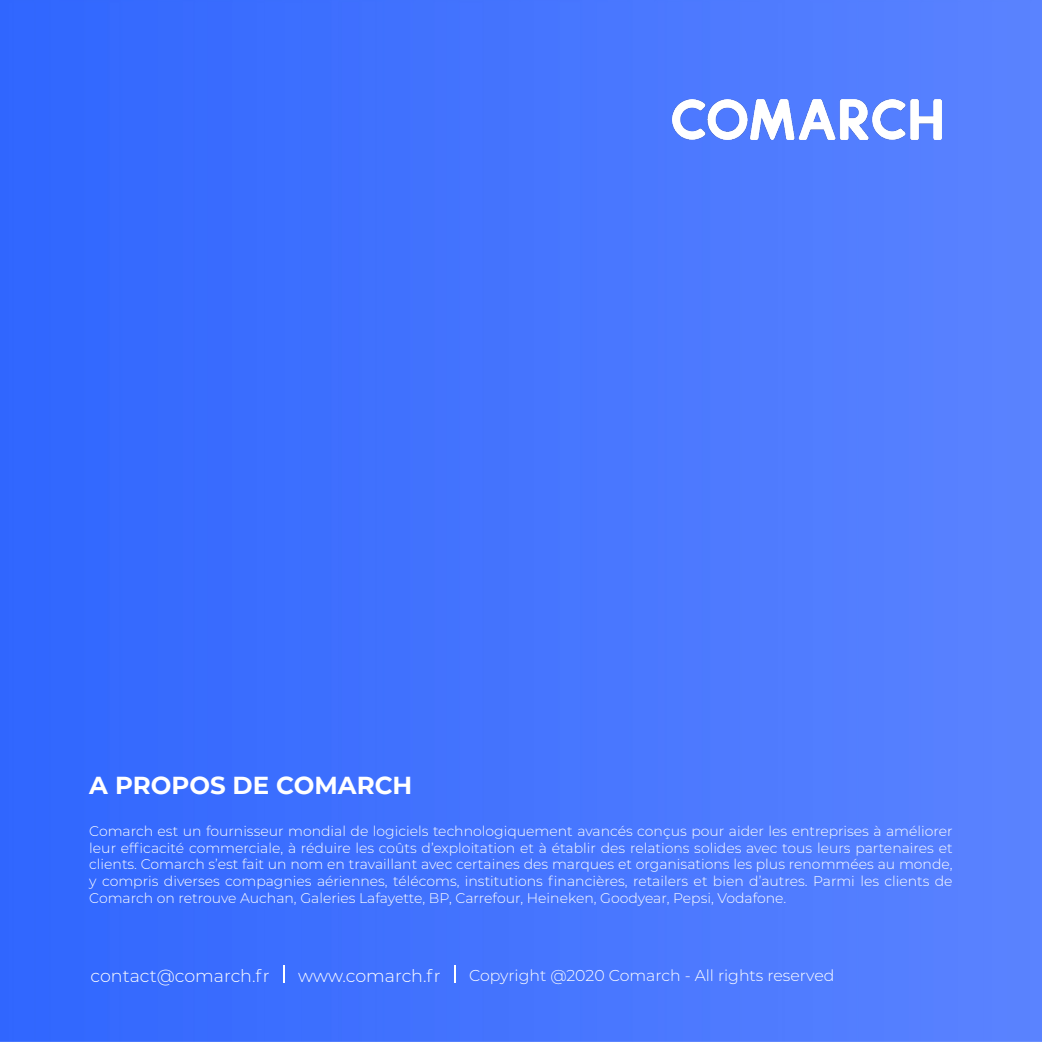
<style>
.page{position:relative;width:1042px;height:1042px;background:#fff}
.page>*{position:absolute;margin:0;border:0;box-sizing:border-box;transform-origin:0 0}
.t1{font:700 24.5px "Montserrat";color:#fff}
.t2{font:300 17.5px "Montserrat";color:#fff}
.t3{font:300 15.75px "Montserrat";color:#fff}
.t4{font:300 14px/16.8px "Montserrat";color:#fff;text-align:justify}
</style>
<div class="page">
<img style="left:0;top:0;width:1042px;height:1042px">
<img style="left:672px;top:99px;width:269px;height:40px">
<svg style="left:283px;top:965px;width:2px;height:17px"></svg>
<svg style="left:454px;top:965px;width:2px;height:17px"></svg>
<p class="t1" style="left:89px;top:767px;width:325px">A PROPOS DE COMARCH</p>
<p class="t4" style="left:89px;top:822px;width:865px">Comarch est un fournisseur mondial de logiciels technologiquement avancés conçus pour aider les entreprises à améliorer leur efficacité commerciale, à réduire les coûts d’exploitation et à établir des relations solides avec tous leurs partenaires et clients. Comarch s’est fait un nom en travaillant avec certaines des marques et organisations les plus renommées au monde, y compris diverses compagnies aériennes, télécoms, institutions financières, retailers et bien d’autres. Parmi les clients de Comarch on retrouve Auchan, Galeries Lafayette, BP, Carrefour, Heineken, Goodyear, Pepsi, Vodafone.</p>
<p class="t2" style="left:91px;top:963px;width:180px">contact@comarch.fr</p>
<p class="t2" style="left:298px;top:963px;width:144px">www.comarch.fr</p>
<p class="t3" style="left:469px;top:964px;width:367px">Copyright @2020 Comarch - All rights reserved</p>
</div>
